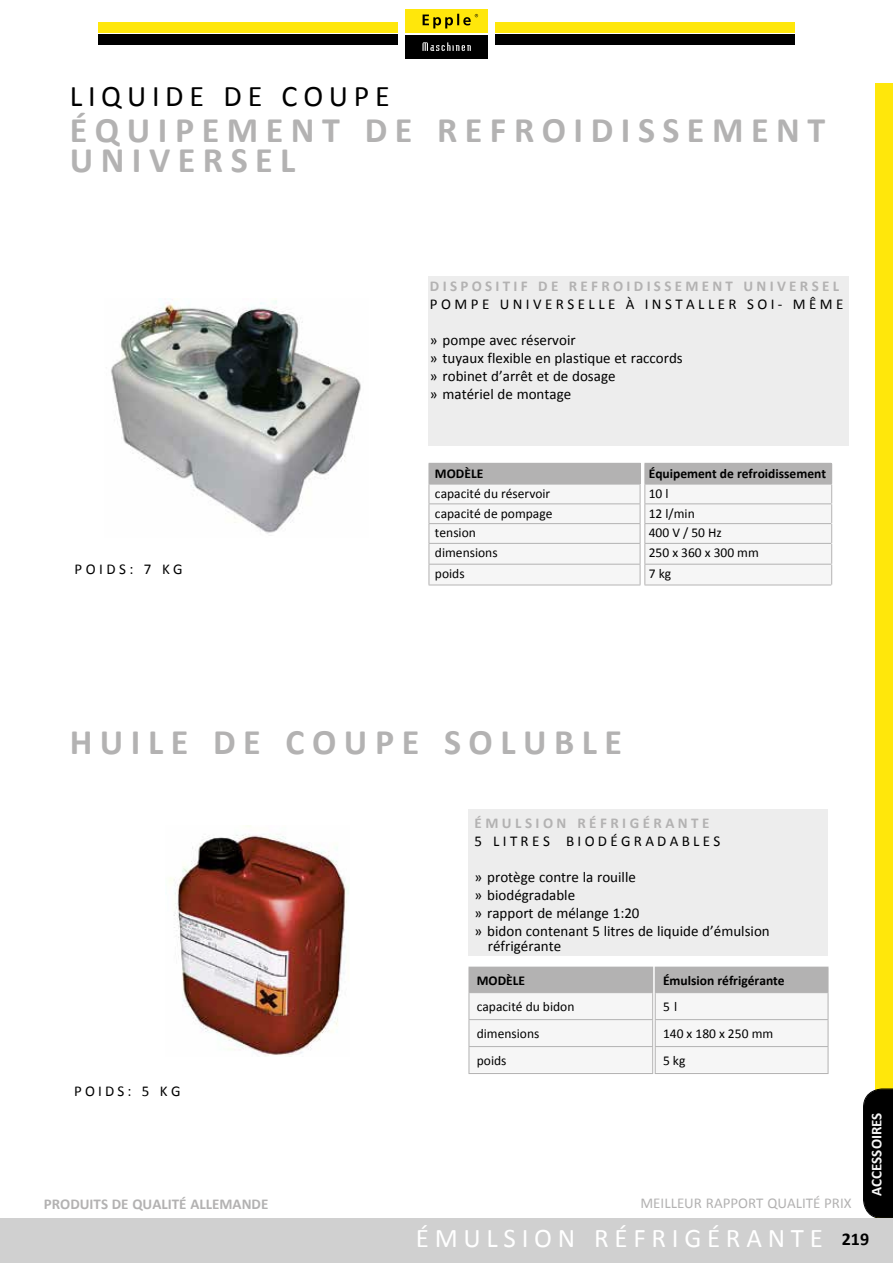
<style>
.page{position:relative;width:893px;height:1263px;background:#fff}
.page>*{position:absolute;margin:0;border:0;box-sizing:border-box;transform-origin:0 0}
.t1{font:700 36px/30px "Calibri";letter-spacing:.21em;color:#b3b2b2}
.t2{font:30px "Calibri";letter-spacing:.19em;color:#000}
.t3{font:27px "Calibri";letter-spacing:.21em;color:#fff}
.t4{font:15px/18px "Calibri";color:#000}
.t5{font:700 15px "Calibri";letter-spacing:.22em;color:#b3b2b2}
.t6{font:15px "Calibri";letter-spacing:.23em;color:#000}
.t7{font:700 15px "Calibri";color:#b3b2b2}
.t8{font:15px "Calibri";color:#b3b2b2}
.t9{font:15px "Calibri";letter-spacing:.22em;color:#000}
.t10{font:700 15px "Calibri";color:#f6f6f6}
.t11{font:13.5px/20px "Calibri";color:#000}
.t12{font:700 13.5px "Calibri";color:#000}
.s1{font-weight:700;font-size:18px;color:#000}
</style>
<div class="page">
<div style="left:0;top:35px;width:795px;height:10px;background:#000"></div>
<div style="left:875px;top:83px;width:18px;height:128px;background:#ffe70b"></div>
<div style="left:875px;top:143px;width:18px;height:1075px;background:#ffe70b"></div>
<div style="left:0;top:23px;width:795px;height:10px;background:#ffe70b"></div>
<div style="left:398px;top:3px;width:97px;height:53px;background:#fff"></div>
<div style="left:405px;top:35px;width:83px;height:23px;background:#000"></div>
<div style="left:405px;top:10px;width:83px;height:23px;background:#ffe70b"></div>
<svg style="left:423px;top:14px;width:55px;height:14px"></svg>
<svg style="left:422px;top:42px;width:49px;height:9px"></svg>
<div style="left:0;top:0;width:98px;height:59px;background:#fff"></div>
<img style="left:169px;top:825px;width:180px;height:231px">
<img style="left:111px;top:298px;width:250px;height:236px">
<div style="left:863px;top:1089px;width:30px;height:129px;background:#000"></div>
<div style="left:468px;top:809px;width:359px;height:146px;background:#ededed"></div>
<div style="left:429px;top:276px;width:420px;height:170px;background:#ededed"></div>
<hr style="left:429px;top:463px;width:211px;height:1px;background:#b3b2b2">
<hr style="left:429px;top:585px;width:211px;height:1px;background:#b3b2b2">
<hr style="left:644px;top:463px;width:187px;height:1px;background:#b3b2b2">
<svg style="left:429px;top:464px;width:403px;height:121px"></svg>
<hr style="left:644px;top:523px;width:187px;height:1px;background:#b3b2b2">
<hr style="left:644px;top:543px;width:187px;height:1px;background:#b3b2b2">
<hr style="left:644px;top:564px;width:187px;height:1px;background:#b3b2b2">
<hr style="left:644px;top:585px;width:187px;height:1px;background:#b3b2b2">
<hr style="left:468px;top:1073px;width:185px;height:1px;background:#b3b2b2">
<svg style="left:468px;top:967px;width:361px;height:106px"></svg>
<hr style="left:655px;top:1046px;width:173px;height:1px;background:#b3b2b2">
<hr style="left:655px;top:1073px;width:173px;height:1px;background:#b3b2b2">
<div style="left:0;top:1218px;width:893px;height:45px;background:#d0d0d0"></div>
<h2 class="t2" style="left:70px;top:84px;width:322px">LIQUIDE DE COUPE</h2>
<h1 class="t1" style="left:70px;top:118px;width:757px">ÉQUIPEMENT DE REFROIDISSEMENT<br>UNIVERSEL</h1>
<p class="t4" style="left:75px;top:562px;width:110px">POIDS: 7 KG</p>
<p class="t5" style="left:430px;top:280px;width:411px">DISPOSITIF DE REFROIDISSEMENT UNIVERSEL</p>
<p class="t6" style="left:430px;top:298px;width:415px">POMPE UNIVERSELLE À INSTALLER SOI- MÊME</p>
<p class="t4" style="left:430px;top:332px;width:254px">» pompe avec réservoir<br>» tuyaux flexible en plastique et raccords » robinet d’arrêt et de dosage<br>» matériel de montage</p>
<p class="t12" style="left:435px;top:468px;width:50px">MODÈLE</p>
<p class="t11" style="left:435px;top:484px;width:119px">capacité du réservoir capacité de pompage tension<br>dimensions<br>poids</p>
<p class="t12" style="left:649px;top:468px;width:179px">Équipement de refroidissement</p>
<p class="t11" style="left:649px;top:484px;width:112px">10 l<br>12 l/min<br>400 V / 50 Hz<br>250 x 360 x 300 mm<br>7 kg</p>
<h1 class="t1" style="left:70px;top:730px;width:554px">HUILE DE COUPE SOLUBLE</h1>
<p class="t5" style="left:475px;top:817px;width:236px">ÉMULSION RÉFRIGÉRANTE</p>
<p class="t9" style="left:475px;top:835px;width:247px">5 LITRES BIODÉGRADABLES</p>
<p class="t4" style="left:475px;top:869px;width:297px">» protège contre la rouille<br>» biodégradable<br>» rapport de mélange 1:20<br>» bidon contenant 5 litres de liquide d’émulsion</p>
<p class="t4" style="left:488px;top:938px;width:75px">réfrigérante</p>
<p class="t4" style="left:74px;top:1084px;width:108px">POIDS: 5 KG</p>
<p class="t12" style="left:477px;top:975px;width:50px">MODÈLE</p>
<p class="t11" style="left:477px;top:994px;width:99px;line-height:27px">capacité du bidon dimensions<br>poids</p>
<p class="t12" style="left:663px;top:975px;width:123px">Émulsion réfrigérante</p>
<p class="t11" style="left:663px;top:994px;width:112px;line-height:27px">5 l<br>140 x 180 x 250 mm<br>5 kg</p>
<p class="t10" style="left:870px;top:1196px;width:85px;rotate:-90deg">ACCESSOIRES</p>
<p class="t7" style="left:44px;top:1198px;width:226px">PRODUITS DE QUALITÉ ALLEMANDE</p>
<p class="t8" style="left:640px;top:1197px;width:213px">MEILLEUR RAPPORT QUALITÉ PRIX</p>
<h3 class="t3" style="left:416px;top:1226px;width:455px">ÉMULSION RÉFRIGÉRANTE <span class="s1">219</span></h3>
</div>
